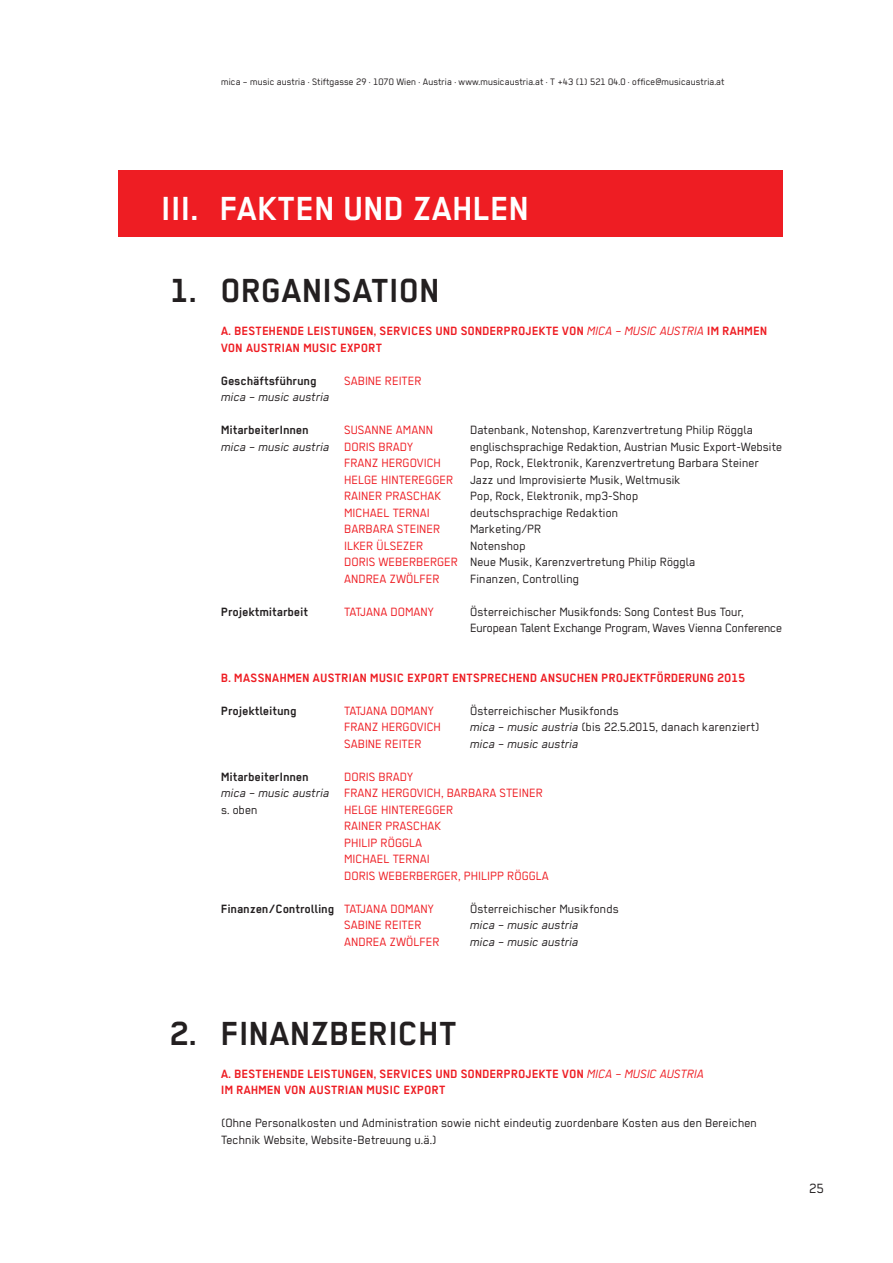
<style>
.page{position:relative;width:893px;height:1263px;background:#fff}
.page>*{position:absolute;margin:0;border:0;box-sizing:border-box;transform-origin:0 0}
.t1{font:700 37.5px "Regular";color:#231f20}
.t2{font:700 37.5px "Regular";color:#fff}
.t3{font:15px "Regular";color:#231f20}
.t4{font:13.5px/16.5px "Regular";color:#231f20}
.t5{font:13.5px/16.5px "Regular";color:#ee1d23}
.t6{font:700 13.5px/16.5px "Regular";color:#ee1d23}
.t7{font:700 13.5px "Regular";color:#231f20}
.t8{font:italic 13.5px "Regular";color:#231f20}
.t9{font:10.5px "Regular";color:#231f20}
.s1{font-weight:400;font-style:italic}
.s2{font-style:normal;color:#ee1d23}
.s3{color:#ee1d23}
.s4{font-style:italic}
.s5{font-style:italic;color:#231f20}
.s6{color:#231f20}
.s7{font-weight:400;color:#ee1d23}
</style>
<div class="page">
<div style="left:118px;top:170px;width:664px;height:66px;background:#ee1d23"></div>
<p class="t9" style="left:221px;top:76px;width:505px">mica – music austria . Stiftgasse 29 . 1070 Wien . Austria . www.musicaustria.at . T +43 (1) 521 04.0 . office@musicaustria.at</p>
<h1 class="t2" style="left:162px;top:188px;width:370px">III. FAKTEN UND ZAHLEN</h1>
<h1 class="t1" style="left:170px;top:270px;width:29px">1.</h1>
<h1 class="t1" style="left:221px;top:270px;width:220px">ORGANISATION</h1>
<p class="t6" style="left:221px;top:322px;width:548px">A. BESTEHENDE LEISTUNGEN, SERVICES UND SONDERPROJEKTE VON <span class="s1">MICA – MUSIC AUSTRIA</span> IM RAHMEN<br>VON AUSTRIAN MUSIC EXPORT</p>
<p class="t7" style="left:221px;top:373px;width:97px">Geschäftsführung</p>
<p class="t5" style="left:344px;top:372px;width:79px">SABINE REITER</p>
<p class="t8" style="left:221px;top:389px;width:110px">mica – music austria</p>
<p class="t7" style="left:221px;top:423px;width:89px">MitarbeiterInnen</p>
<p class="t5" style="left:344px;top:421px;width:90px">SUSANNE AMANN</p>
<p class="t4" style="left:470px;top:421px;width:284px">Datenbank, Notenshop, Karenzvertretung Philip Röggla</p>
<p class="t8" style="left:221px;top:439px;width:193px">mica – music austria <span class="s2">DORIS BRADY</span></p>
<p class="t4" style="left:470px;top:438px;width:314px">englischsprachige Redaktion, Austrian Music Export-Website</p>
<p class="t5" style="left:344px;top:454px;width:98px">FRANZ HERGOVICH</p>
<p class="t4" style="left:470px;top:454px;width:290px">Pop, Rock, Elektronik, Karenzvertretung Barbara Steiner</p>
<p class="t5" style="left:344px;top:471px;width:111px">HELGE HINTEREGGER</p>
<p class="t4" style="left:470px;top:471px;width:212px">Jazz und Improvisierte Musik, Weltmusik</p>
<p class="t5" style="left:344px;top:487px;width:99px">RAINER PRASCHAK</p>
<p class="t4" style="left:470px;top:487px;width:170px">Pop, Rock, Elektronik, mp3-Shop</p>
<p class="t5" style="left:344px;top:504px;width:87px">MICHAEL TERNAI</p>
<p class="t4" style="left:470px;top:504px;width:150px">deutschsprachige Redaktion</p>
<p class="t5" style="left:344px;top:520px;width:98px">BARBARA STEINER</p>
<p class="t4" style="left:470px;top:520px;width:73px">Marketing/PR</p>
<p class="t5" style="left:344px;top:537px;width:81px">ILKER ÜLSEZER</p>
<p class="t4" style="left:344px;top:537px;width:353px;text-indent:126px">Notenshop<br><span class="s3">DORIS WEBERBERGER</span> Neue Musik, Karenzvertretung Philip Röggla<br><span class="s3">ANDREA ZWÖLFER</span></p>
<p class="t4" style="left:470px;top:570px;width:111px">Finanzen, Controlling</p>
<p class="t7" style="left:221px;top:604px;width:89px">Projektmitarbeit</p>
<p class="t5" style="left:344px;top:603px;width:91px">TATJANA DOMANY</p>
<p class="t4" style="left:470px;top:603px;width:314px">Österreichischer Musikfonds: Song Contest Bus Tour,<br>European Talent Exchange Program, Waves Vienna Conference</p>
<p class="t6" style="left:221px;top:669px;width:526px">B. MASSNAHMEN AUSTRIAN MUSIC EXPORT ENTSPRECHEND ANSUCHEN PROJEKTFÖRDERUNG 2015</p>
<p class="t7" style="left:221px;top:703px;width:77px">Projektleitung</p>
<p class="t5" style="left:344px;top:702px;width:91px">TATJANA DOMANY</p>
<p class="t4" style="left:470px;top:702px;width:150px">Österreichischer Musikfonds</p>
<p class="t5" style="left:344px;top:718px;width:98px">FRANZ HERGOVICH</p>
<p class="t4" style="left:470px;top:718px;width:291px"><span class="s4">mica – music austria</span> (bis 22.5.2015, danach karenziert)</p>
<p class="t5" style="left:344px;top:735px;width:79px">SABINE REITER</p>
<p class="t8" style="left:470px;top:736px;width:110px">mica – music austria</p>
<p class="t7" style="left:221px;top:769px;width:89px">MitarbeiterInnen</p>
<p class="t5" style="left:221px;top:768px;width:323px;text-indent:123px">DORIS BRADY<br><span class="s5">mica – music austria</span> FRANZ HERGOVICH, BARBARA STEINER <span class="s6">s. oben</span></p>
<p class="t5" style="left:344px;top:801px;width:206px">HELGE HINTEREGGER<br>RAINER PRASCHAK<br>PHILIP RÖGGLA<br>MICHAEL TERNAI<br>DORIS WEBERBERGER, PHILIPP RÖGGLA</p>
<p class="t7" style="left:221px;top:901px;width:214px">Finanzen/Controlling <span class="s7">TATJANA DOMANY</span></p>
<p class="t4" style="left:470px;top:900px;width:150px">Österreichischer Musikfonds</p>
<p class="t5" style="left:344px;top:916px;width:79px">SABINE REITER</p>
<p class="t8" style="left:470px;top:917px;width:110px">mica – music austria</p>
<p class="t5" style="left:344px;top:933px;width:97px">ANDREA ZWÖLFER</p>
<p class="t8" style="left:470px;top:934px;width:110px">mica – music austria</p>
<h1 class="t1" style="left:170px;top:1013px;width:29px">2.</h1>
<h1 class="t1" style="left:221px;top:1013px;width:238px">FINANZBERICHT</h1>
<p class="t6" style="left:221px;top:1065px;width:484px">A. BESTEHENDE LEISTUNGEN, SERVICES UND SONDERPROJEKTE VON <span class="s1">MICA – MUSIC AUSTRIA<br></span>IM RAHMEN VON AUSTRIAN MUSIC EXPORT</p>
<p class="t4" style="left:221px;top:1114px;width:537px">(Ohne Personalkosten und Administration sowie nicht eindeutig zuordenbare Kosten aus den Bereichen<br>Technik Website, Website-Betreuung u.ä.)</p>
<p class="t3" style="left:809px;top:1180px;width:16px">25</p>
</div>
